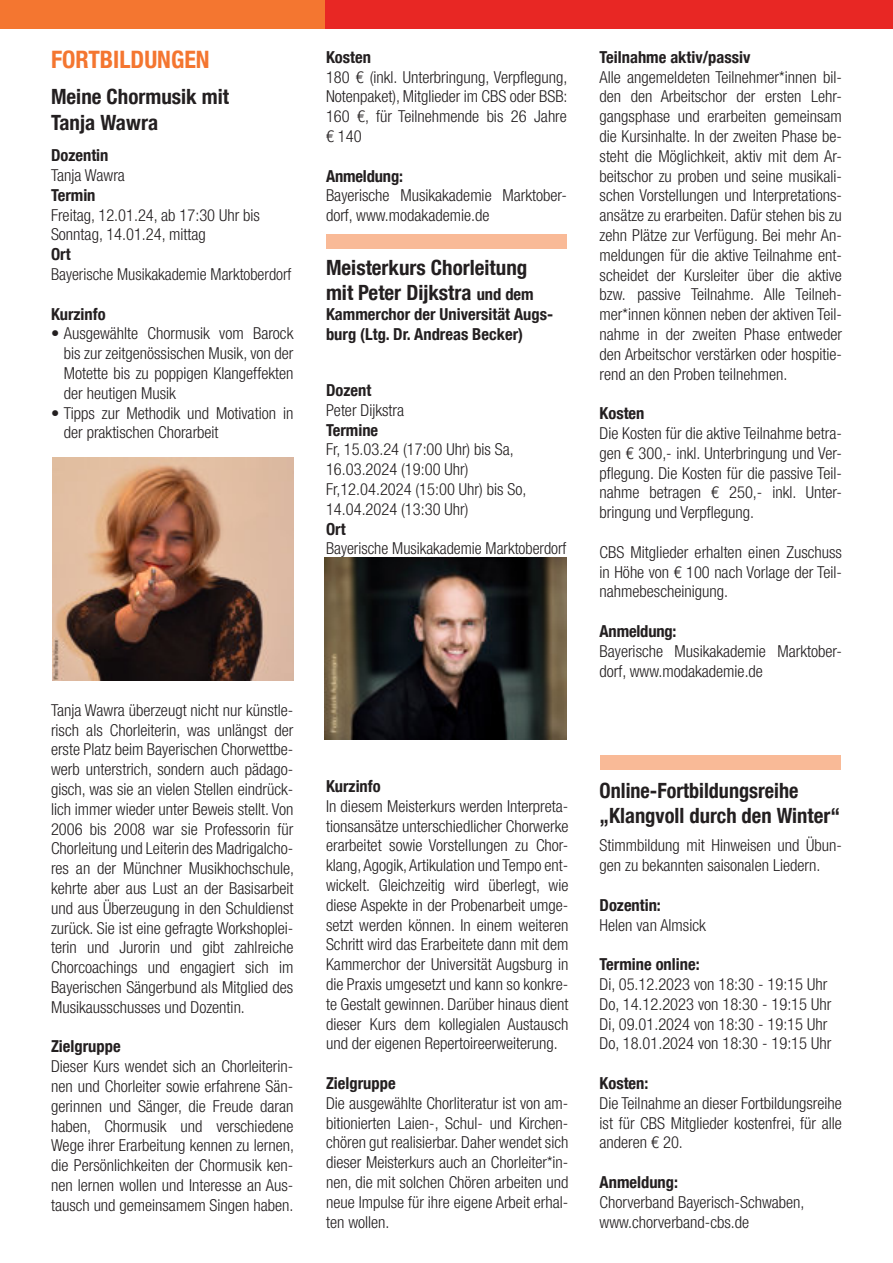
<style>
.page{position:relative;width:893px;height:1263px;background:#fff}
.page>*{position:absolute;margin:0;border:0;box-sizing:border-box;transform-origin:0 0}
.t1{font:700 condensed 24px "Helvetica Neue LT Com";color:#f47630}
.t2{font:700 condensed 21px/25.2px "Helvetica Neue LT Com";color:#231f20}
.t3{font:700 condensed 21px/25.2px "Helvetica Neue LT Com";color:#231f20;scale:.96 1}
.t4{font:300 condensed 16.5px/19.8px "Helvetica Neue LT Com";color:#231f20;text-align:justify}
.t5{font:700 condensed 16.5px/19.8px "Helvetica Neue LT Com";color:#231f20}
.s1{font-size:16.5px}
</style>
<div class="page">
<div style="left:0;top:0;width:325px;height:29px;background:#f47630"></div>
<div style="left:325px;top:0;width:568px;height:29px;background:#e82724"></div>
<img style="left:53px;top:458px;width:240px;height:223px">
<img style="left:325px;top:558px;width:242px;height:181px">
<div style="left:326px;top:234px;width:241px;height:15px;background:#f9ba97"></div>
<div style="left:600px;top:755px;width:240px;height:15px;background:#f9ba97"></div>
<h1 class="t1" style="left:51px;top:51px;width:160px">FORTBILDUNGEN</h1>
<p class="t2" style="left:51px;top:87px;width:179px">Meine Chormusik mit<br>Tanja Wawra</p>
<p class="t5" style="left:51px;top:148px;width:59px">Dozentin</p>
<p class="t4" style="left:51px;top:168px;width:75px">Tanja Wawra</p>
<p class="t5" style="left:51px;top:187px;width:46px">Termin</p>
<p class="t4" style="left:51px;top:207px;width:211px">Freitag, 12.01.24, ab 17:30 Uhr bis<br>Sonntag, 14.01.24, mittag</p>
<p class="t5" style="left:51px;top:247px;width:21px">Ort</p>
<p class="t4" style="left:51px;top:267px;width:242px">Bayerische Musikakademie Marktoberdorf</p>
<p class="t5" style="left:51px;top:306px;width:56px">Kurzinfo</p>
<p class="t4" style="left:64px;top:326px;width:231px;text-indent:-13px">• Ausgewählte Chormusik vom Barock bis zur zeitgenössischen Musik, von der Motette bis zu poppigen Klangeffekten der heutigen Musik</p>
<p class="t4" style="left:64px;top:405px;width:231px;text-indent:-13px">• Tipps zur Methodik und Motivation in der praktischen Chorarbeit</p>
<p class="t4" style="left:51px;top:702px;width:244px">Tanja Wawra überzeugt nicht nur künstle&shy;risch als Chorleiterin, was unlängst der erste Platz beim Bayerischen Chorwettbe&shy;werb unterstrich, sondern auch pädago&shy;gisch, was sie an vielen Stellen eindrück&shy;lich immer wieder unter Beweis stellt. Von 2006 bis 2008 war sie Professorin für Chorleitung und Leiterin des Madrigalcho&shy;res an der Münchner Musikhochschule, kehrte aber aus Lust an der Basisarbeit und aus Überzeugung in den Schuldienst zurück. Sie ist eine gefragte Workshoplei&shy;terin und Jurorin und gibt zahlreiche Chorcoachings und engagiert sich im Bayerischen Sängerbund als Mitglied des Musikausschusses und Dozentin.</p>
<p class="t5" style="left:51px;top:1039px;width:71px">Zielgruppe</p>
<p class="t4" style="left:51px;top:1059px;width:244px">Dieser Kurs wendet sich an Chorleiterin&shy;nen und Chorleiter sowie erfahrene Sän&shy;gerinnen und Sänger, die Freude daran haben, Chormusik und verschiedene Wege ihrer Erarbeitung kennen zu lernen, die Persönlichkeiten der Chormusik ken&shy;nen lernen wollen und Interesse an Aus&shy;tausch und gemeinsamem Singen haben.</p>
<p class="t5" style="left:326px;top:49px;width:46px">Kosten</p>
<p class="t4" style="left:326px;top:69px;width:243px">180 € (inkl. Unterbringung, Verpflegung, Notenpaket), Mitglieder im CBS oder BSB:<br>160 €, für Teilnehmende bis 26 Jahre € 140</p>
<p class="t5" style="left:326px;top:168px;width:79px">Anmeldung:</p>
<p class="t4" style="left:326px;top:188px;width:242px">Bayerische Musikakademie Marktober&shy;dorf, www.modakademie.de</p>
<p class="t2" style="left:326px;top:258px;width:209px">Meisterkurs Chorleitung mit Peter Dijkstra <span class="s1">und dem</span></p>
<p class="t5" style="left:326px;top:307px;width:229px">Kammerchor der Universität Augs&shy;burg (Ltg. Dr. Andreas Becker)</p>
<p class="t5" style="left:326px;top:382px;width:47px">Dozent</p>
<p class="t4" style="left:326px;top:402px;width:80px">Peter Dijkstra</p>
<p class="t5" style="left:326px;top:422px;width:54px">Termine</p>
<p class="t4" style="left:326px;top:442px;width:202px;text-align:left">Fr, 15.03.24 (17:00 Uhr) bis Sa,<br>16.03.2024 (19:00 Uhr)<br>Fr,12.04.2024 (15:00 Uhr) bis So,<br>14.04.2024 (13:30 Uhr)</p>
<p class="t5" style="left:326px;top:521px;width:21px">Ort</p>
<p class="t4" style="left:326px;top:541px;width:242px">Bayerische Musikakademie Marktoberdorf</p>
<p class="t5" style="left:600px;top:49px;width:152px">Teilnahme aktiv/passiv</p>
<p class="t4" style="left:600px;top:69px;width:244px">Alle angemeldeten Teilnehmer*innen bil&shy;den den Arbeitschor der ersten Lehr&shy;gangsphase und erarbeiten gemeinsam die Kursinhalte. In der zweiten Phase be&shy;steht die Möglichkeit, aktiv mit dem Ar&shy;beitschor zu proben und seine musikali&shy;schen Vorstellungen und Interpretations&shy;ansätze zu erarbeiten. Dafür stehen bis zu zehn Plätze zur Verfügung. Bei mehr An&shy;meldungen für die aktive Teilnahme ent&shy;scheidet der Kursleiter über die aktive bzw. passive Teilnahme. Alle Teilneh&shy;mer*innen können neben der aktiven Teil&shy;nahme in der zweiten Phase entweder den Arbeitschor verstärken oder hospitie&shy;rend an den Proben teilnehmen.</p>
<p class="t5" style="left:600px;top:406px;width:46px">Kosten</p>
<p class="t4" style="left:600px;top:426px;width:244px">Die Kosten für die aktive Teilnahme betra&shy;gen € 300,- inkl. Unterbringung und Ver&shy;pflegung. Die Kosten für die passive Teil&shy;nahme betragen € 250,- inkl. Unter&shy;bringung und Verpflegung.</p>
<p class="t4" style="left:600px;top:544px;width:244px">CBS Mitglieder erhalten einen Zuschuss in Höhe von € 100 nach Vorlage der Teil&shy;nahmebescheinigung.</p>
<p class="t5" style="left:600px;top:624px;width:79px">Anmeldung:</p>
<p class="t4" style="left:600px;top:643px;width:244px">Bayerische Musikakademie Marktober&shy;dorf, www.modakademie.de</p>
<p class="t5" style="left:326px;top:778px;width:56px">Kurzinfo</p>
<p class="t4" style="left:326px;top:798px;width:244px">In diesem Meisterkurs werden Interpreta&shy;tionsansätze unterschiedlicher Chorwerke erarbeitet sowie Vorstellungen zu Chor&shy;klang, Agogik, Artikulation und Tempo ent&shy;wickelt. Gleichzeitig wird überlegt, wie diese Aspekte in der Probenarbeit umge&shy;setzt werden können. In einem weiteren Schritt wird das Erarbeitete dann mit dem Kammerchor der Universität Augsburg in die Praxis umgesetzt und kann so konkre&shy;te Gestalt gewinnen. Darüber hinaus dient dieser Kurs dem kollegialen Austausch und der eigenen Repertoireerweiterung.</p>
<p class="t5" style="left:326px;top:1075px;width:71px">Zielgruppe</p>
<p class="t4" style="left:326px;top:1095px;width:244px">Die ausgewählte Chorliteratur ist von am&shy;bitionierten Laien-, Schul- und Kirchen&shy;chören gut realisierbar. Daher wendet sich dieser Meisterkurs auch an Chorleiter*in&shy;nen, die mit solchen Chören arbeiten und neue Impulse für ihre eigene Arbeit erhal&shy;ten wollen.</p>
<p class="t3" style="left:600px;top:780px;width:252px">Online-Fortbildungsreihe „Klangvoll durch den Winter“</p>
<p class="t4" style="left:600px;top:838px;width:244px">Stimmbildung mit Hinweisen und Übun&shy;gen zu bekannten saisonalen Liedern.</p>
<p class="t5" style="left:600px;top:897px;width:63px">Dozentin:</p>
<p class="t4" style="left:600px;top:917px;width:108px">Helen van Almsick</p>
<p class="t5" style="left:600px;top:957px;width:102px">Termine online:</p>
<p class="t4" style="left:600px;top:976px;width:233px;text-align:left">Di, 05.12.2023 von 18:30 - 19:15 Uhr Do, 14.12.2023 von 18:30 - 19:15 Uhr Di, 09.01.2024 von 18:30 - 19:15 Uhr Do, 18.01.2024 von 18:30 - 19:15 Uhr</p>
<p class="t5" style="left:600px;top:1075px;width:50px">Kosten:</p>
<p class="t4" style="left:600px;top:1095px;width:244px">Die Teilnahme an dieser Fortbildungsreihe ist für CBS Mitglieder kostenfrei, für alle anderen € 20.</p>
<p class="t5" style="left:600px;top:1174px;width:80px">Anmeldung:</p>
<p class="t4" style="left:600px;top:1194px;width:207px">Chorverband Bayerisch-Schwaben, www.chorverband-cbs.de</p>
</div>
